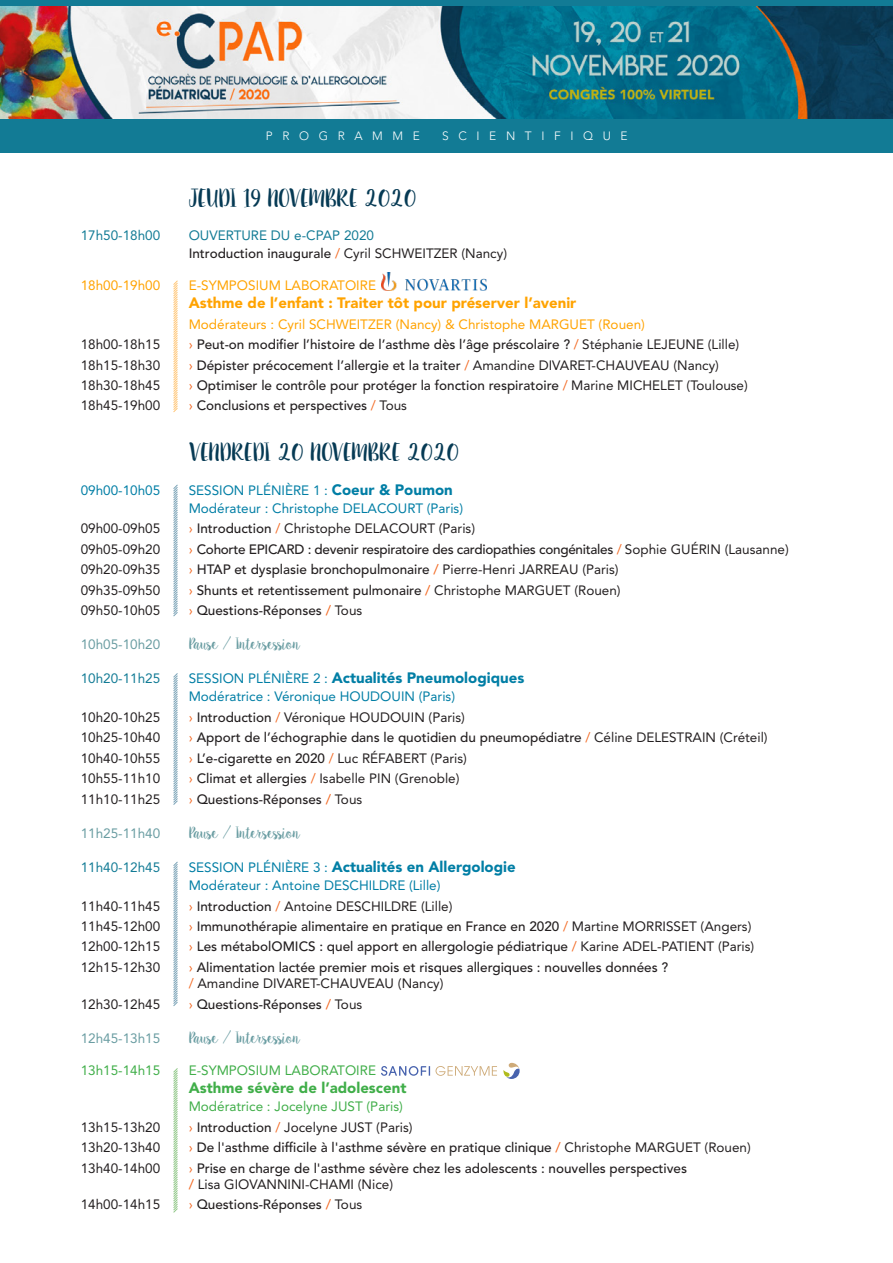
<style>
.page{position:relative;width:893px;height:1263px;background:#fff}
.page>*{position:absolute;margin:0;border:0;box-sizing:border-box;transform-origin:0 0}
.t1{font:24px "Sweet Pea";color:#063a54}
.t2{font:900 15px "Avenir LT Std";color:#007ea5}
.t3{font:15px "Sweet Pea";letter-spacing:-.08em;color:#6a9da2}
.t4{font:900 15px "Avenir LT Std";color:#ffa300}
.t5{font:900 15px "Avenir LT Std";color:#40ae49}
.t6{font:500 13.5px/16.2px "Avenir LT Std";color:#231f20}
.t7{font:13.5px "Avenir LT Std";color:#231f20}
.t8{font:13.5px "Avenir LT Std";color:#007ea5}
.t9{font:13.5px "Avenir LT Std";color:#ffa300}
.t10{font:500 13.5px "Avenir LT Std";letter-spacing:-.02em;color:#231f20}
.t11{font:13.5px "Avenir LT Std";color:#40ae49}
.t12{font:13.5px "Avenir LT Std";color:#127b95}
.t13{font:13.5px "Avenir LT Std";color:#6a9da2}
.t14{font:300 12px "Avenir LT Std";letter-spacing:.8em;color:#fff}
.s1{font-weight:400;color:#f36a24}
.s2{font-weight:400}
.s3{font-weight:900;font-size:15px}
.s4{color:#f36a24}
.s5{font-weight:500}
.s6{font-weight:400;font-size:13.5px}
</style>
<div class="page">
<img style="left:382px;top:273px;width:104px;height:17px">
<svg style="left:173px;top:280px;width:5px;height:132px"></svg>
<svg style="left:173px;top:484px;width:5px;height:133px"></svg>
<svg style="left:173px;top:673px;width:5px;height:132px"></svg>
<svg style="left:173px;top:861px;width:5px;height:145px"></svg>
<div style="left:0;top:0;width:893px;height:152px;background:#127b95"></div>
<img style="left:0;top:7px;width:893px;height:111px">
<svg style="left:381px;top:1066px;width:116px;height:10px"></svg>
<svg style="left:503px;top:1063px;width:17px;height:16px"></svg>
<svg style="left:173px;top:1068px;width:5px;height:145px"></svg>
<p class="t14" style="left:266px;top:129px;width:155px">PROGRAMME</p>
<p class="t14" style="left:442px;top:129px;width:187px">SCIENTIFIQUE</p>
<p class="t1" style="left:189px;top:185px;width:229px">JEUDI 19 NOVEMBRE 2020</p>
<p class="t12" style="left:81px;top:227px;width:81px">17h50-18h00</p>
<p class="t12" style="left:189px;top:227px;width:187px">OUVERTURE DU e-CPAP 2020</p>
<p class="t6" style="left:189px;top:245px;width:320px">Introduction inaugurale <span class="s1">/</span> <span class="s2">Cyril SCHWEITZER (Nancy)</span></p>
<p class="t9" style="left:81px;top:278px;width:81px">18h00-19h00</p>
<p class="t9" style="left:189px;top:278px;width:189px">E-SYMPOSIUM LABORATOIRE</p>
<p class="t4" style="left:189px;top:294px;width:389px">Asthme de l’enfant : Traiter tôt pour préserver l’avenir</p>
<p class="t9" style="left:189px;top:316px;width:458px">Modérateurs : Cyril SCHWEITZER (Nancy) &amp; Christophe MARGUET (Rouen)</p>
<p class="t7" style="left:81px;top:337px;width:81px">18h00-18h15</p>
<p class="t6" style="left:189px;top:337px;width:552px"><span class="s1">›</span> Peut-on modifier l’histoire de l’asthme dès l’âge préscolaire ? <span class="s1">/</span> <span class="s2">Stéphanie LEJEUNE (Lille)</span></p>
<p class="t7" style="left:81px;top:357px;width:81px">18h15-18h30</p>
<p class="t6" style="left:189px;top:357px;width:532px"><span class="s1">›</span> Dépister précocement l’allergie et la traiter <span class="s1">/</span> <span class="s2">Amandine DIVARET-CHAUVEAU (Nancy)</span></p>
<p class="t7" style="left:81px;top:377px;width:81px">18h30-18h45</p>
<p class="t6" style="left:189px;top:378px;width:561px"><span class="s1">›</span> Optimiser le contrôle pour protéger la fonction respiratoire <span class="s1">/</span> <span class="s2">Marine MICHELET (Toulouse)</span></p>
<p class="t7" style="left:81px;top:398px;width:81px">18h45-19h00</p>
<p class="t6" style="left:189px;top:398px;width:220px"><span class="s1">›</span> Conclusions et perspectives <span class="s1">/</span> <span class="s2">Tous</span></p>
<p class="t1" style="left:189px;top:438px;width:272px">VENDREDI 20 NOVEMBRE 2020</p>
<p class="t8" style="left:81px;top:482px;width:81px">09h00-10h05</p>
<p class="t8" style="left:189px;top:482px;width:266px">SESSION PLÉNIÈRE 1 : <span class="s3">Coeur &amp; Poumon</span></p>
<p class="t8" style="left:189px;top:500px;width:276px">Modérateur : Christophe DELACOURT (Paris)</p>
<p class="t7" style="left:81px;top:521px;width:81px">09h00-09h05</p>
<p class="t7" style="left:189px;top:521px;width:288px"><span class="s4">›</span> <span class="s5">Introduction</span> <span class="s4">/</span> Christophe DELACOURT (Paris)</p>
<p class="t7" style="left:81px;top:541px;width:81px">09h05-09h20</p>
<p class="t10" style="left:189px;top:541px;width:602px"><span class="s1">›</span> Cohorte EPICARD : devenir respiratoire des cardiopathies congénitales <span class="s1">/</span> <span class="s2">Sophie GUÉRIN (Lausanne)</span></p>
<p class="t7" style="left:81px;top:562px;width:81px">09h20-09h35</p>
<p class="t6" style="left:189px;top:562px;width:431px"><span class="s1">›</span> HTAP et dysplasie bronchopulmonaire <span class="s4">/</span> <span class="s2">Pierre-Henri JARREAU (Paris)</span></p>
<p class="t7" style="left:81px;top:582px;width:81px">09h35-09h50</p>
<p class="t6" style="left:189px;top:582px;width:433px"><span class="s1">›</span> Shunts et retentissement pulmonaire <span class="s4">/</span> <span class="s2">Christophe MARGUET (Rouen)</span></p>
<p class="t7" style="left:81px;top:602px;width:81px">09h50-10h05</p>
<p class="t6" style="left:189px;top:603px;width:175px"><span class="s1">›</span> Questions-Réponses <span class="s4">/</span> <span class="s2">Tous</span></p>
<p class="t13" style="left:81px;top:637px;width:81px">10h05-10h20</p>
<p class="t3" style="left:189px;top:635px;width:113px">Pause / Intersession</p>
<p class="t12" style="left:81px;top:671px;width:81px">10h20-11h25</p>
<p class="t2" style="left:189px;top:669px;width:337px"><span class="s6">SESSION PLÉNIÈRE 2 :</span> Actualités Pneumologiques</p>
<p class="t8" style="left:189px;top:689px;width:268px">Modératrice : Véronique HOUDOUIN (Paris)</p>
<p class="t7" style="left:81px;top:709px;width:81px">10h20-10h25</p>
<p class="t7" style="left:189px;top:709px;width:278px"><span class="s4">›</span> <span class="s5">Introduction</span> <span class="s4">/</span> Véronique HOUDOUIN (Paris)</p>
<p class="t7" style="left:81px;top:730px;width:81px">10h25-10h40</p>
<p class="t6" style="left:189px;top:730px;width:580px"><span class="s1">›</span> Apport de l’échographie dans le quotidien du pneumopédiatre <span class="s1">/</span> <span class="s2">Céline DELESTRAIN (Créteil)</span></p>
<p class="t7" style="left:81px;top:750px;width:81px">10h40-10h55</p>
<p class="t6" style="left:189px;top:750px;width:280px"><span class="s1">›</span> L’e-cigarette en 2020 <span class="s1">/</span> <span class="s2">Luc RÉFABERT (Paris)</span></p>
<p class="t7" style="left:81px;top:771px;width:81px">10h55-11h10</p>
<p class="t7" style="left:189px;top:771px;width:272px"><span class="s4">›</span> <span class="s5">Climat et allergies</span> <span class="s4">/</span> Isabelle PIN (Grenoble)</p>
<p class="t7" style="left:81px;top:791px;width:81px">11h10-11h25</p>
<p class="t6" style="left:189px;top:791px;width:175px"><span class="s1">›</span> Questions-Réponses <span class="s4">/</span> <span class="s2">Tous</span></p>
<p class="t13" style="left:81px;top:825px;width:81px">11h25-11h40</p>
<p class="t3" style="left:189px;top:824px;width:113px">Pause / Intersession</p>
<p class="t12" style="left:81px;top:859px;width:81px">11h40-12h45</p>
<p class="t2" style="left:189px;top:858px;width:329px"><span class="s6">SESSION PLÉNIÈRE 3 :</span> Actualités en Allergologie</p>
<p class="t8" style="left:189px;top:877px;width:253px">Modérateur : Antoine DESCHILDRE (Lille)</p>
<p class="t7" style="left:81px;top:898px;width:81px">11h40-11h45</p>
<p class="t7" style="left:189px;top:898px;width:265px"><span class="s4">›</span> <span class="s5">Introduction</span> <span class="s4">/</span> Antoine DESCHILDRE (Lille)</p>
<p class="t7" style="left:81px;top:918px;width:81px">11h45-12h00</p>
<p class="t6" style="left:189px;top:918px;width:564px"><span class="s1">›</span> Immunothérapie alimentaire en pratique en France en 2020 <span class="s1">/</span> <span class="s2">Martine MORRISSET (Angers)</span></p>
<p class="t7" style="left:81px;top:939px;width:81px">12h00-12h15</p>
<p class="t6" style="left:189px;top:939px;width:567px"><span class="s1">›</span> Les métabolOMICS : quel apport en allergologie pédiatrique <span class="s1">/</span> <span class="s2">Karine ADEL-PATIENT (Paris)</span></p>
<p class="t7" style="left:81px;top:959px;width:81px">12h15-12h30</p>
<p class="t6" style="left:189px;top:959px;width:481px"><span class="s1">›</span> Alimentation lactée premier mois et risques allergiques : nouvelles données ? <span class="s1">/</span> <span class="s2">Amandine DIVARET-CHAUVEAU (Nancy)</span></p>
<p class="t7" style="left:81px;top:996px;width:81px">12h30-12h45</p>
<p class="t6" style="left:189px;top:996px;width:175px"><span class="s1">›</span> Questions-Réponses <span class="s4">/</span> <span class="s2">Tous</span></p>
<p class="t13" style="left:81px;top:1030px;width:81px">12h45-13h15</p>
<p class="t3" style="left:189px;top:1029px;width:113px">Pause / Intersession</p>
<p class="t11" style="left:81px;top:1063px;width:81px">13h15-14h15</p>
<p class="t11" style="left:189px;top:1063px;width:189px">E-SYMPOSIUM LABORATOIRE</p>
<p class="t5" style="left:189px;top:1079px;width:219px">Asthme sévère de l’adolescent</p>
<p class="t11" style="left:189px;top:1099px;width:216px">Modératrice : Jocelyne JUST (Paris)</p>
<p class="t7" style="left:81px;top:1119px;width:81px">13h15-13h20</p>
<p class="t7" style="left:189px;top:1119px;width:225px"><span class="s4">›</span> <span class="s5">Introduction</span> <span class="s4">/</span> Jocelyne JUST (Paris)</p>
<p class="t7" style="left:81px;top:1139px;width:81px">13h20-13h40</p>
<p class="t6" style="left:189px;top:1140px;width:564px"><span class="s1">›</span> De l'asthme difficile à l'asthme sévère en pratique clinique <span class="s4">/</span> <span class="s2">Christophe MARGUET (Rouen)</span></p>
<p class="t7" style="left:81px;top:1160px;width:81px">13h40-14h00</p>
<p class="t6" style="left:189px;top:1160px;width:500px"><span class="s1">›</span> Prise en charge de l'asthme sévère chez les adolescents : nouvelles perspectives <span class="s4">/</span> <span class="s2">Lisa GIOVANNINI-CHAMI (Nice)</span></p>
<p class="t7" style="left:81px;top:1197px;width:81px">14h00-14h15</p>
<p class="t6" style="left:189px;top:1197px;width:175px"><span class="s1">›</span> Questions-Réponses <span class="s4">/</span> <span class="s2">Tous</span></p>
</div>
